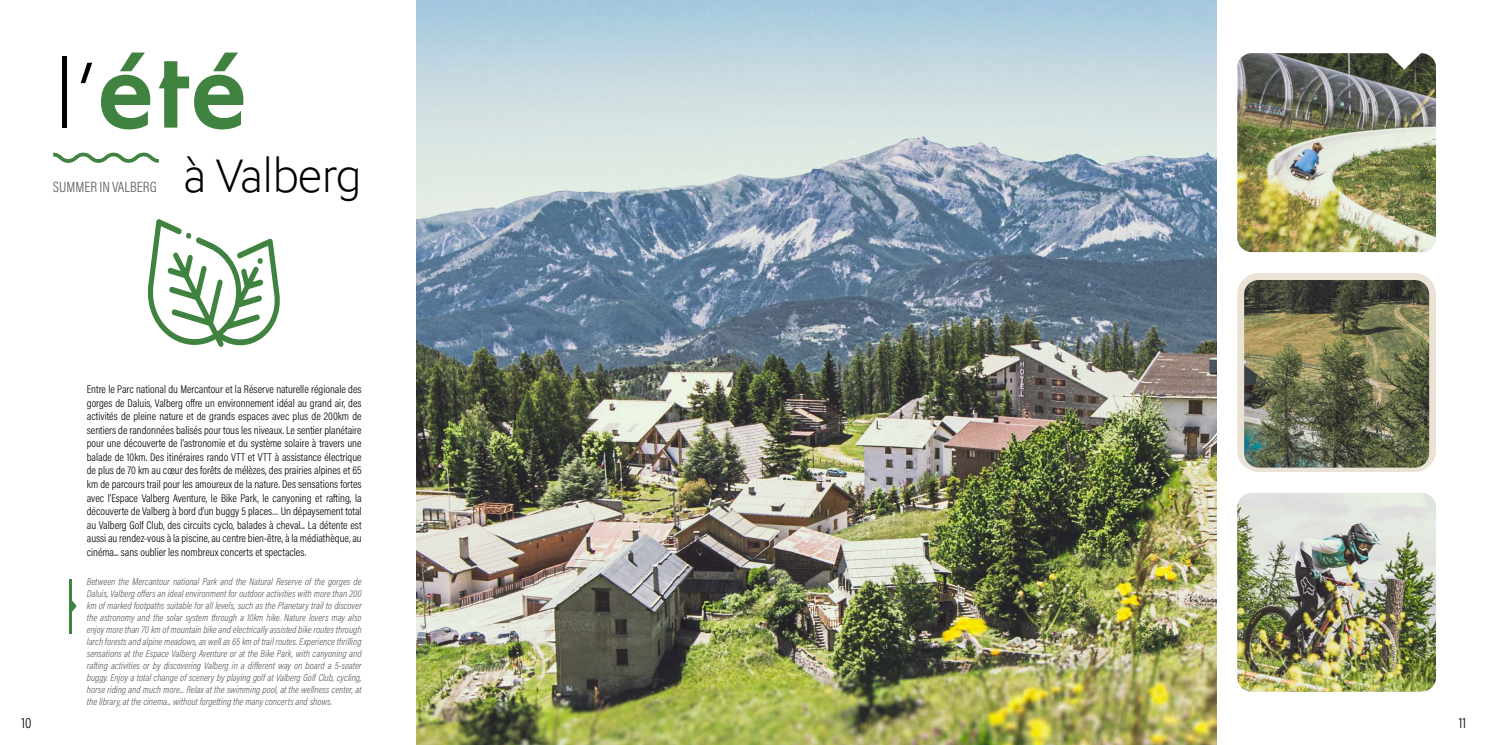
<style>
.page{position:relative;width:1489px;height:745px;background:#fff}
.page>*{position:absolute;margin:0;border:0;box-sizing:border-box;transform-origin:0 0}
.t1{font:700 100px "Ysans Std";color:#408340}
.t2{font:300 47.5px "Ysans Std";letter-spacing:-.02em;color:#000;scale:.96 1}
.t3{font:300 15px "Acumin Pro Cond";color:#5d5958}
.t4{font:300 15px "Acumin Pro Cond";color:#000}
.t5{font:300 11.25px/13.5px "Acumin Pro Cond";color:#000;text-align:justify}
.t6{font:italic 300 10px/12px "Acumin Pro Cond";color:#5d5958;text-align:justify}
.s1{font-weight:300;font-size:95px;color:#000}
</style>
<div class="page">
<img style="left:1237px;top:53px;width:198px;height:199px">
<img style="left:416px;top:0;width:799px;height:744px">
<div style="left:1237px;top:273px;width:198px;height:198px;border:9px solid #ebe2d6;border-radius:17px"></div>
<svg style="left:1380px;top:53px;width:47px;height:17px"></svg>
<svg style="left:53px;top:152px;width:106px;height:11px"></svg>
<svg style="left:72px;top:600px;width:5px;height:12px"></svg>
<hr style="left:69px;top:578px;width:3px;height:55px;background:#408340">
<svg style="left:147px;top:219px;width:133px;height:127px"></svg>
<img style="left:1243px;top:280px;width:185px;height:187px">
<img style="left:1237px;top:493px;width:198px;height:198px">
<h1 class="t1" style="left:53px;top:39px;width:196px"><span class="s1">l’</span>été</h1>
<h3 class="t3" style="left:53px;top:177px;width:105px">SUMMER IN VALBERG</h3>
<h2 class="t2" style="left:183px;top:151px;width:188px">à Valberg</h2>
<p class="t5" style="left:87px;top:382px;width:276px">Entre le Parc national du Mercantour et la Réserve naturelle régionale des gorges de Daluis, Valberg offre un environnement idéal au grand air, des activités de pleine nature et de grands espaces avec plus de 200km de sentiers de randonnées balisés pour tous les niveaux. Le sentier planétaire pour une découverte de l’astronomie et du système solaire à travers une balade de 10km. Des itinéraires rando VTT et VTT à assistance électrique de plus de 70 km au cœur des forêts de mélèzes, des prairies alpines et 65 km de parcours trail pour les amoureux de la nature. Des sensations fortes avec l’Espace Valberg Aventure, le Bike Park, le canyoning et rafting, la découverte de Valberg à bord d’un buggy 5 places… Un dépaysement total au Valberg Golf Club, des circuits cyclo, balades à cheval... La détente est aussi au rendez-vous à la piscine, au centre bien-être, à la médiathèque, au cinéma... sans oublier les nombreux concerts et spectacles.</p>
<p class="t6" style="left:87px;top:574px;width:276px">Between the Mercantour national Park and the Natural Reserve of the gorges de Daluis, Valberg offers an ideal environment for outdoor activities with more than 200 km of marked footpaths suitable for all levels, such as the Planetary trail to discover the astronomy and the solar system through a 10km hike. Nature lovers may also enjoy more than 70 km of mountain bike and electrically assisted bike routes through larch forests and alpine meadows, as well as 65 km of trail routes. Experience thrilling sensations at the Espace Valberg Aventure or at the Bike Park, with canyoning and rafting activities or by discovering Valberg in a different way on board a 5-seater buggy. Enjoy a total change of scenery by playing golf at Valberg Golf Club, cycling, horse riding and much more... Relax at the swimming pool, at the wellness center, at the library, at the cinema... without forgetting the many concerts and shows.</p>
<h3 class="t4" style="left:22px;top:712px;width:11px">10</h3>
<h3 class="t4" style="left:1458px;top:712px;width:9px">11</h3>
</div>
